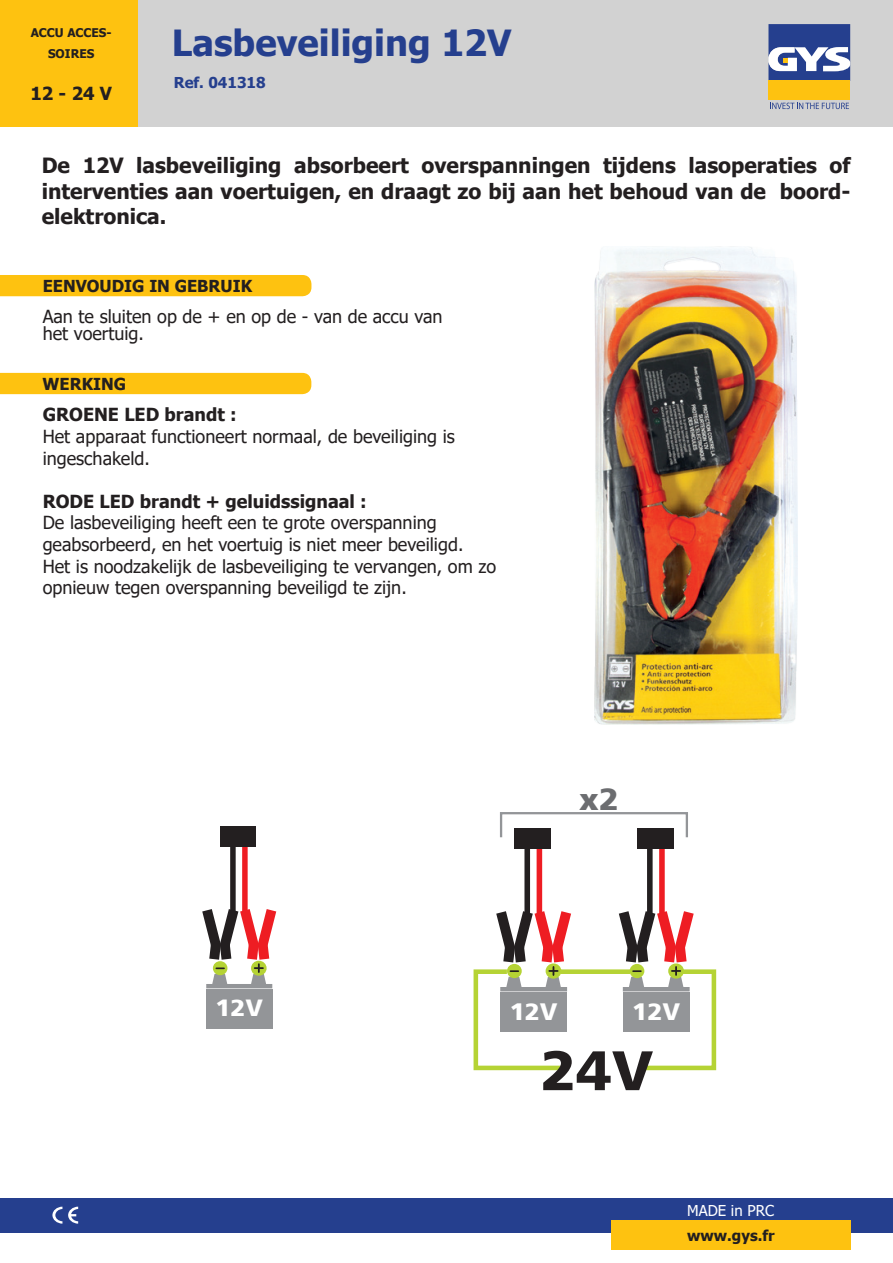
<style>
.page{position:relative;width:893px;height:1263px;background:#fff}
.page>*{position:absolute;margin:0;border:0;box-sizing:border-box;transform-origin:0 0}
.t1{font:900 55.5px "Frutiger";color:#231f20;scale:1.04 1}
.t2{font:700 36px "Tahoma";color:#253f8e}
.t3{font:900 30.9px "Frutiger";color:#6c6d70;scale:1.04 1}
.t4{font:900 23.7px "Frutiger";color:#fff;scale:1.04 1}
.t5{font:900 23.4px "Frutiger";color:#fff;scale:1.04 1}
.t6{font:700 21px/25.2px "Tahoma";color:#231f20;text-align:justify}
.t7{font:18px/21.6px "Tahoma";color:#231f20}
.t8{font:700 18px "Tahoma";color:#231f20}
.t9{font:700 16.5px "Tahoma";color:#231f20}
.t10{font:700 15px "Tahoma";color:#231f20}
.t11{font:700 15px "Tahoma";color:#253f8e}
.t12{font:15px "Tahoma";color:#fff}
.t13{font:700 12px/21px "Tahoma";color:#231f20;text-align:center}
</style>
<div class="page">
<div style="left:137px;top:0;width:756px;height:127px;background:#d2d2d2"></div>
<div style="left:0;top:1198px;width:893px;height:34px;background:#253f8e"></div>
<div style="left:768px;top:81px;width:82px;height:19px;background:#fec210"></div>
<svg style="left:768px;top:24px;width:82px;height:57px;background:#6575a9"></svg>
<svg style="left:770px;top:103px;width:79px;height:6px"></svg>
<div style="left:0;top:0;width:137px;height:127px;background:#fec210"></div>
<div style="left:611px;top:1220px;width:239px;height:30px;background:#fec210"></div>
<img style="left:595px;top:247px;width:203px;height:477px">
<div style="left:560px;top:969px;width:70px;height:5px;background:#b5d334"></div>
<svg style="left:611px;top:911px;width:106px;height:160px"></svg>
<div style="left:647px;top:835px;width:6px;height:80px;background:#231f20"></div>
<div style="left:659px;top:835px;width:6px;height:80px;background:#ee1d23"></div>
<div style="left:637px;top:828px;width:36px;height:20px;background:#231f20"></div>
<svg style="left:473px;top:900px;width:105px;height:171px"></svg>
<div style="left:524px;top:835px;width:6px;height:80px;background:#231f20"></div>
<div style="left:537px;top:835px;width:5px;height:80px;background:#ee1d23"></div>
<div style="left:515px;top:828px;width:36px;height:20px;background:#231f20"></div>
<div style="left:500px;top:812px;width:188px;height:26px;border:2px solid #939598"></div>
<div style="left:206px;top:989px;width:66px;height:39px;background:#939598"></div>
<svg style="left:202px;top:909px;width:75px;height:79px"></svg>
<div style="left:230px;top:834px;width:6px;height:79px;background:#231f20"></div>
<div style="left:242px;top:834px;width:6px;height:79px;background:#ee1d23"></div>
<div style="left:221px;top:827px;width:35px;height:20px;background:#231f20"></div>
<svg style="left:52px;top:1206px;width:10px;height:18px"></svg>
<svg style="left:68px;top:1206px;width:10px;height:18px"></svg>
<div style="left:0;top:275px;width:311px;height:21px;background:#fec210"></div>
<div style="left:0;top:373px;width:311px;height:21px;background:#fec210"></div>
<p class="t13" style="left:31px;top:22px;width:83px">ACCU ACCES-<br>SOIRES</p>
<p class="t8" style="left:30px;top:80px;width:83px">12 - 24 V</p>
<p class="t2" style="left:172px;top:18px;width:341px">Lasbeveiliging 12V</p>
<p class="t11" style="left:174px;top:72px;width:93px">Ref. 041318</p>
<p class="t6" style="left:42px;top:154px;width:810px">De 12V lasbeveiliging absorbeert overspanningen tijdens lasoperaties of interventies aan voertuigen, en draagt zo bij aan het behoud van de boord&shy;elektronica.</p>
<p class="t9" style="left:43px;top:274px;width:211px">EENVOUDIG IN GEBRUIK</p>
<p class="t7" style="left:43px;top:310px;width:401px;line-height:16.5px">Aan te sluiten op de + en op de - van de accu van het voertuig.</p>
<p class="t9" style="left:43px;top:372px;width:85px">WERKING</p>
<p class="t8" style="left:43px;top:402px;width:196px">GROENE LED brandt :</p>
<p class="t7" style="left:43px;top:427px;width:414px">Het apparaat functioneert normaal, de beveiliging is ingeschakeld.</p>
<p class="t8" style="left:43px;top:489px;width:326px">RODE LED brandt + geluidssignaal :</p>
<p class="t7" style="left:43px;top:513px;width:455px">De lasbeveiliging heeft een te grote overspanning geabsorbeerd, en het voertuig is niet meer beveiligd.<br>Het is noodzakelijk de lasbeveiliging te vervangen, om zo opnieuw tegen overspanning beveiligd te zijn.</p>
<p class="t3" style="left:579px;top:780px;width:39px">x2</p>
<p class="t5" style="left:216px;top:994px;width:47px">12V</p>
<p class="t4" style="left:510px;top:997px;width:48px">12V</p>
<p class="t4" style="left:632px;top:997px;width:48px">12V</p>
<p class="t1" style="left:541px;top:1037px;width:110px">24V</p>
<p class="t12" style="left:687px;top:1200px;width:88px">MADE in PRC</p>
<p class="t10" style="left:687px;top:1225px;width:89px">www.gys.fr</p>
</div>
